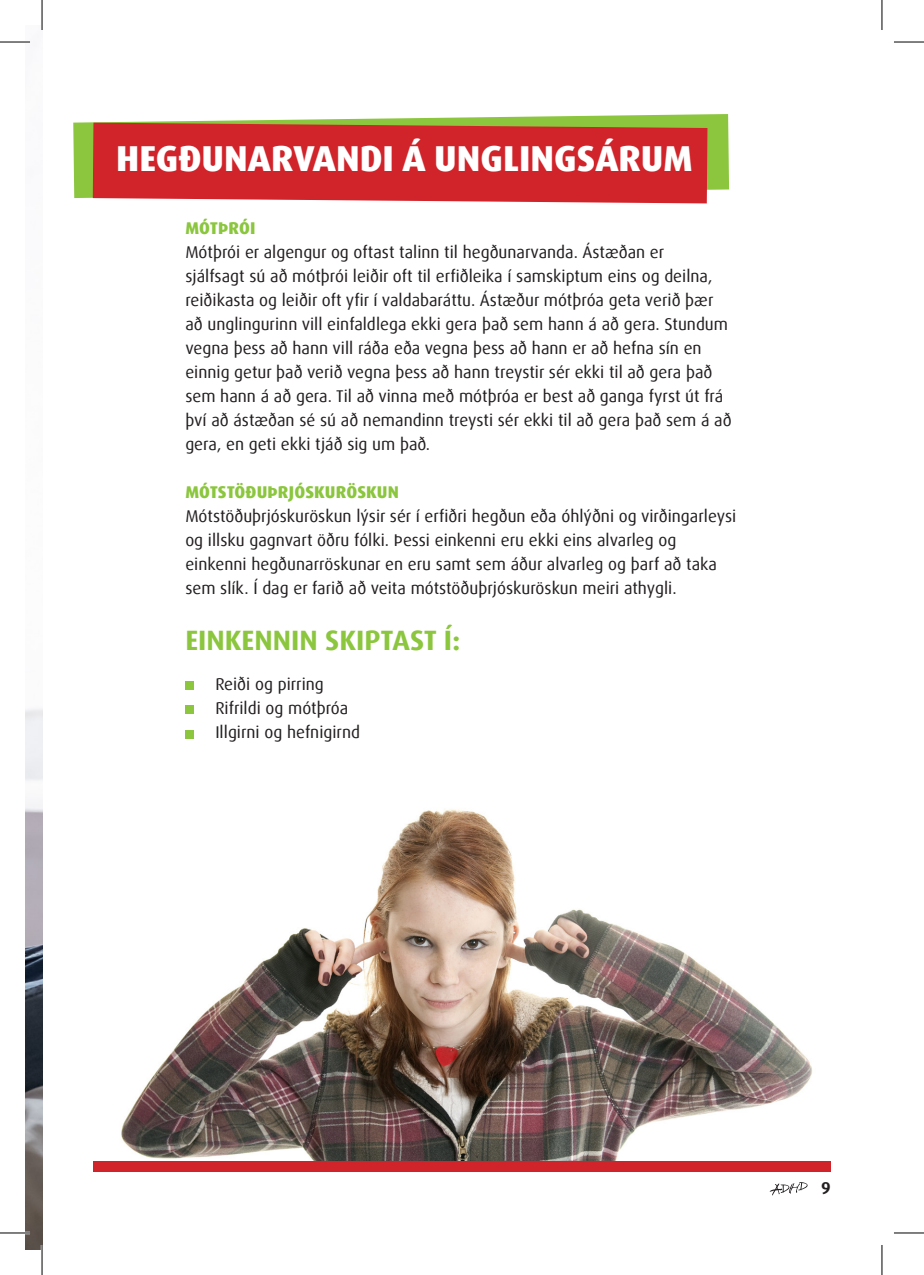
<style>
.page{position:relative;width:924px;height:1275px;background:#fff}
.page>*{position:absolute;margin:0;border:0;box-sizing:border-box;transform-origin:0 0}
.Fyrirsögn{font:800 36px "Dax Offc Pro";color:#fff}
.Fyrirsögn-2{font:700 28px "Dax Offc Pro";color:#8bc63e}
.Meginmál{font:17px/24px "Dax Offc Pro";color:#231f20}
.Meginmál-2{font:800 17px "Dax Offc Pro";letter-spacing:.01em;color:#8bc63e}
.t1{font:700 17px "Dax Offc Pro";color:#231f20}
</style>
<div class="page">
<svg style="left:769px;top:1182px;width:39px;height:13px"></svg>
<img style="left:25px;top:709px;width:17px;height:541px">
<img style="left:121px;top:808px;width:691px;height:353px">
<div style="left:185px;top:681px;width:9px;height:9px;background:#8bc63e"></div>
<div style="left:185px;top:705px;width:9px;height:9px;background:#8bc63e"></div>
<div style="left:185px;top:729px;width:9px;height:9px;background:#8bc63e"></div>
<div style="left:93px;top:1161px;width:737px;height:10px;background:#d1232a"></div>
<svg style="left:73px;top:114px;width:655px;height:84px;fill:#8bc63e"></svg>
<div style="left:93px;top:123px;width:614px;height:80px;background:#d1232a"></div>
<hr style="left:0;top:1231px;width:30px;height:3px;background:#fff">
<hr style="left:41px;top:1245px;width:2px;height:30px;background:#fff">
<hr style="left:0;top:42px;width:30px;height:1px;background:#000">
<hr style="left:893px;top:42px;width:30px;height:1px;background:#000">
<hr style="left:0;top:1232px;width:30px;height:1px;background:#000">
<hr style="left:893px;top:1232px;width:30px;height:1px;background:#000">
<hr style="left:42px;top:0;width:1px;height:30px;background:#000">
<hr style="left:42px;top:1245px;width:1px;height:30px;background:#000">
<hr style="left:881px;top:0;width:1px;height:30px;background:#000">
<hr style="left:881px;top:1245px;width:1px;height:30px;background:#000">
<p class="Fyrirsögn" style="left:116px;top:135px;width:577px">HEGÐUNARVANDI Á UNGLINGSÁRUM</p>
<p class="Meginmál-2" style="left:185px;top:217px;width:72px">MÓTÞRÓI</p>
<p class="Meginmál" style="left:185px;top:240px;width:547px">Mótþrói er algengur og oftast talinn til hegðunarvanda. Ástæðan er<br>sjálfsagt sú að mótþrói leiðir oft til erfiðleika í samskiptum eins og deilna, reiðikasta og leiðir oft yfir í valdabaráttu. Ástæður mótþróa geta verið þær að unglingurinn vill einfaldlega ekki gera það sem hann á að gera. Stundum vegna þess að hann vill ráða eða vegna þess að hann er að hefna sín en einnig getur það verið vegna þess að hann treystir sér ekki til að gera það sem hann á að gera. Til að vinna með mótþróa er best að ganga fyrst út frá því að ástæðan sé sú að nemandinn treysti sér ekki til að gera það sem á að gera, en geti ekki tjáð sig um það.</p>
<p class="Meginmál-2" style="left:185px;top:481px;width:215px">MÓTSTÖÐUÞRJÓSKURÖSKUN</p>
<p class="Meginmál" style="left:185px;top:504px;width:552px">Mótstöðuþrjóskuröskun lýsir sér í erfiðri hegðun eða óhlýðni og virðingarleysi og illsku gagnvart öðru fólki. Þessi einkenni eru ekki eins alvarleg og einkenni hegðunarröskunar en eru samt sem áður alvarleg og þarf að taka sem slík. Í dag er farið að veita mótstöðuþrjóskuröskun meiri athygli.</p>
<p class="Fyrirsögn-2" style="left:185px;top:622px;width:276px">EINKENNIN SKIPTAST Í:</p>
<p class="Meginmál" style="left:215px;top:672px;width:110px">Reiði og pirring</p>
<p class="Meginmál" style="left:215px;top:696px;width:134px">Rifrildi og mótþróa</p>
<p class="Meginmál" style="left:215px;top:720px;width:146px">Illgirni og hefnigirnd</p>
<p class="t1" style="left:820px;top:1177px;width:11px">9</p>
</div>
